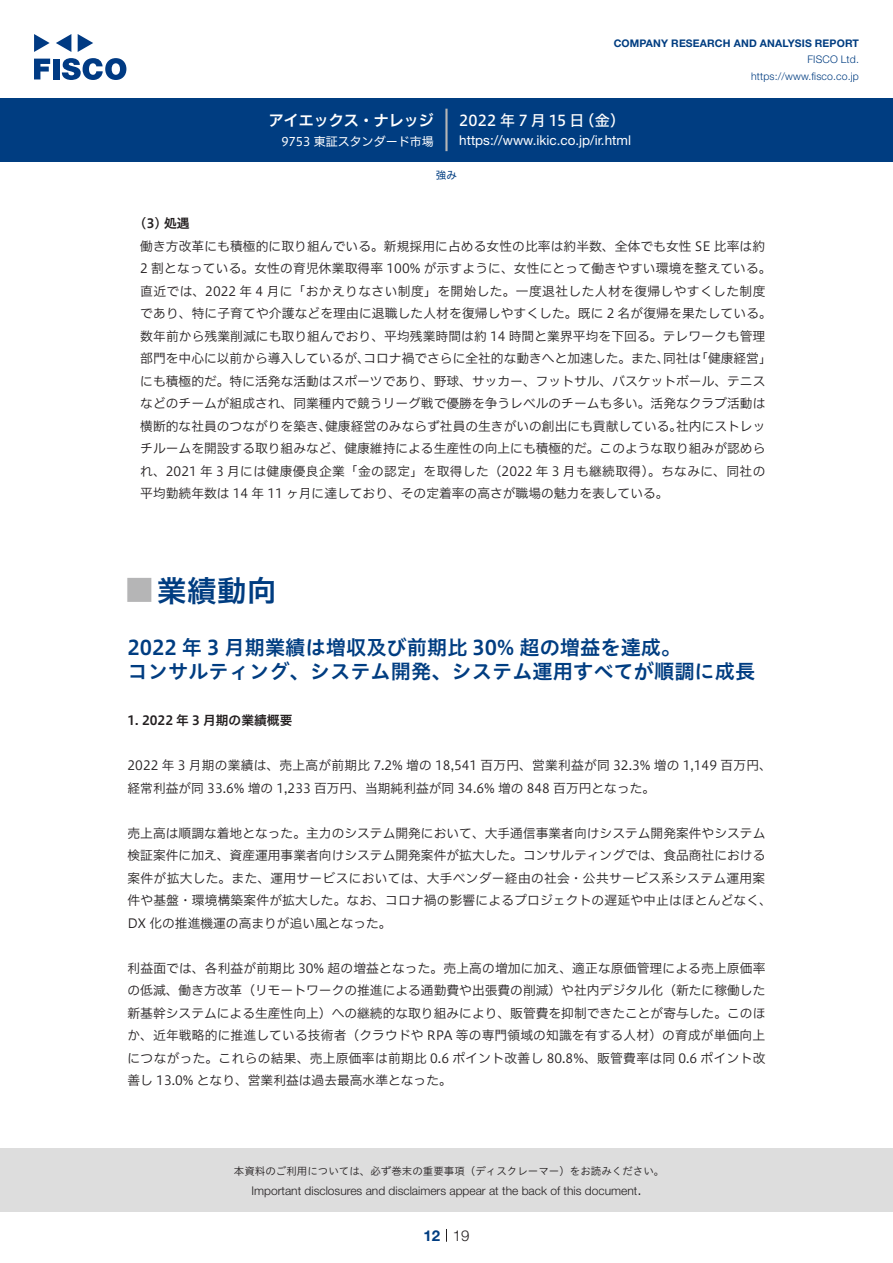
<style>
.page{position:relative;width:893px;height:1263px;background:#fff}
.page>*{position:absolute;margin:0;border:0;box-sizing:border-box;transform-origin:0 0}
.t1{font:30px "Hiragino UD Sans Std N W6";color:#003d81}
.t2{font:24px "Hiragino UD Sans Std N W6";color:#b5b5b6}
.t3{font:20.25px/24px "Hiragino UD Sans Std W6";color:#003d81}
.t4{font:15px "Hiragino UD Sans F Std N W5";letter-spacing:.005em;color:#fff}
.t5{font:15px "Hiragino UD Sans F Std N W6";color:#fff}
.t6{font:300 15px "Helvetica Neue LT Std";color:#231f20}
.t7{font:700 15px "Helvetica Neue LT Std";color:#003d81}
.t8{font:13.5px "Helvetica Neue LT Std";color:#fff}
.t9{font:12.75px/22.5px "Hiragino UD Sans F Std N W3";color:#231f20}
.t10{font:12.75px "Hiragino UD Sans F Std N W3";letter-spacing:.03em;color:#231f20}
.t11{font:12.75px "Hiragino UD Sans F Std N W6";color:#231f20}
.t12{font:300 12px "Helvetica Neue LT Std";color:#231f20}
.t13{font:12px "Hiragino UD Sans F Std N W4";color:#fff}
.t14{font:10.5px "Hiragino UD Sans Std W3";color:#231f20}
.t15{font:700 10.5px "Helvetica Neue LT Std";letter-spacing:.015em;color:#003d81}
.t16{font:300 10.5px/16.5px "Helvetica Neue LT Std";letter-spacing:.015em;color:#003d81;text-align:right}
.t17{font:10.5px "Hiragino UD Sans F Std N W4";color:#003d81}
</style>
<div class="page">
<div style="left:0;top:1148px;width:893px;height:64px;background:#ddd"></div>
<svg style="left:34px;top:59px;width:16px;height:20px"></svg>
<div style="left:53px;top:59px;width:6px;height:20px;background:#003a83"></div>
<svg style="left:62px;top:58px;width:64px;height:22px"></svg>
<svg style="left:34px;top:34px;width:16px;height:18px"></svg>
<svg style="left:78px;top:34px;width:15px;height:18px"></svg>
<svg style="left:56px;top:34px;width:15px;height:18px"></svg>
<div style="left:0;top:98px;width:893px;height:64px;background:#003d81"></div>
<hr style="left:445px;top:109px;width:3px;height:42px;background:#b5b5b6">
<svg style="left:446px;top:1229px;width:1px;height:13px"></svg>
<p class="t5" style="left:269px;top:109px;width:167px">アイエックス・ナレッジ</p>
<p class="t13" style="left:281px;top:132px;width:154px">9753 東証スタンダード市場</p>
<p class="t15" style="left:614px;top:37px;width:247px">COMPANY RESEARCH AND ANALYSIS REPORT</p>
<p class="t16" style="left:751px;top:51px;width:109px">FISCO Ltd. https://www.fisco.co j p.</p>
<p class="t4" style="left:579px;top:109px;width:47px">（金(</p>
<p class="t4" style="left:459px;top:109px;width:127px">2022 年 7 月 15 日</p>
<p class="t8" style="left:459px;top:132px;width:173px">https://www.ikic.co j p. .i r/ html</p>
<p class="t17" style="left:436px;top:167px;width:22px">強み</p>
<p class="t11" style="left:140px;top:214px;width:51px">3( )処遇</p>
<p class="t9" style="left:140px;top:234px;width:626px">働き方改革にも積極的に取り組んでいる。新規採用に占める女性の比率は約半数、全体でも女性 SE 比率は約</p>
<p class="t9" style="left:140px;top:256px;width:633px">2 割となっている。女性の育児休業取得率 100% が示すように、女性にとって働きやすい環境を整えている。</p>
<p class="t10" style="left:140px;top:281px;width:627px">直近では、2022 年 4 月に「おかえりなさい制度」を開始した。一度退社した人材を復帰しやすくした制度</p>
<p class="t9" style="left:140px;top:301px;width:633px">であり、特に子育てや介護などを理由に退職した人材を復帰しやすくした。既に 2 名が復帰を果たしている。</p>
<p class="t9" style="left:140px;top:324px;width:627px">数年前から残業削減にも取り組んでおり、平均残業時間は約 14 時間と業界平均を下回る。テレワークも管理</p>
<p class="t9" style="left:695px;top:346px;width:78px">「健康経営「</p>
<p class="t9" style="left:140px;top:346px;width:231px">部門を中心に以前から導入しているが、</p>
<p class="t9" style="left:140px;top:369px;width:627px">にも積極的だ。特に活発な活動はスポーツであり、野球、サッカー、フットサル、バスケットボール、テニス</p>
<p class="t9" style="left:140px;top:391px;width:627px">などのチームが組成され、同業種内で競うリーグ戦で優勝を争うレベルのチームも多い。活発なクラブ活動は</p>
<p class="t9" style="left:676px;top:414px;width:91px">社内にストレッ</p>
<p class="t9" style="left:363px;top:346px;width:307px">コロナ禍でさらに全社的な動きへと加速した。また、</p>
<p class="t9" style="left:663px;top:346px;width:40px">同社は</p>
<p class="t9" style="left:140px;top:414px;width:627px">横断的な社員のつながりを築き、<br>チルームを開設する取り組みなど、健康維持による生産性の向上にも積極的だ。このような取り組みが認められ、2021 年 3 月には健康優良企業「金の認定」を取得した（2022 年 3 月も継続取得）。ちなみに、同社の平均勤続年数は 14 年 11 ヶ月に達しており、その定着率の高さが職場の魅力を表している。</p>
<p class="t9" style="left:325px;top:414px;width:358px">健康経営のみならず社員の生きがいの創出にも貢献している。</p>
<h1 class="t1" style="left:157px;top:567px;width:121px">業績動向</h1>
<h2 class="t2" style="left:128px;top:572px;width:25px">█</h2>
<h3 class="t3" style="left:128px;top:635px;width:629px">2022 年 3 月期業績は増収及び前期比 30% 超の増益を達成。<br>コンサルティング、システム開発、システム運用すべてが順調に成長</h3>
<p class="t11" style="left:128px;top:711px;width:166px">1. 2022 年 3 月期の業績概要</p>
<p class="t9" style="left:128px;top:753px;width:646px">2022 年 3 月期の業績は、売上高が前期比 7.2% 増の 18,541 百万円、営業利益が同 32.3% 増の 1,149 百万円、経常利益が同 33.6% 増の 1,233 百万円、当期純利益が同 34.6% 増の 848 百万円となった。</p>
<p class="t9" style="left:128px;top:821px;width:646px">売上高は順調な着地となった。主力のシステム開発において、大手通信事業者向けシステム開発案件やシステム検証案件に加え、資産運用事業者向けシステム開発案件が拡大した。コンサルティングでは、食品商社における案件が拡大した。また、運用サービスにおいては、大手ベンダー経由の社会・公共サービス系システム運用案件や基盤・環境構築案件が拡大した。なお、コロナ禍の影響によるプロジェクトの遅延や中止はほとんどなく、DX 化の推進機運の高まりが追い風となった。</p>
<p class="t9" style="left:128px;top:956px;width:639px;text-align:justify">利益面では、各利益が前期比 30% 超の増益となった。売上高の増加に加え、適正な原価管理による売上原価率の低減、働き方改革（リモートワークの推進による通勤費や出張費の削減）や社内デジタル化（新たに稼働した新基幹システムによる生産性向上）への継続的な取り組みにより、販管費を抑制できたことが寄与した。このほか、近年戦略的に推進している技術者（クラウドや RPA 等の専門領域の知識を有する人材）の育成が単価向上につながった。これらの結果、売上原価率は前期比 0.6 ポイント改善し 80.8%、販管費率は同 0.6 ポイント改善し 13.0% となり、営業利益は過去最高水準となった。</p>
<p class="t14" style="left:234px;top:1163px;width:432px">本資料のご利用については、必ず巻末の重要事項（ディスクレーマー）をお読みください。</p>
<p class="t6" style="left:637px;top:1180px;width:6px">.</p>
<p class="t12" style="left:251px;top:1183px;width:387px">Important disclosures and disclaimers appear at the back of this document</p>
<p class="t7" style="left:423px;top:1226px;width:18px">12</p>
<p class="t6" style="left:453px;top:1226px;width:18px">19</p>
</div>
